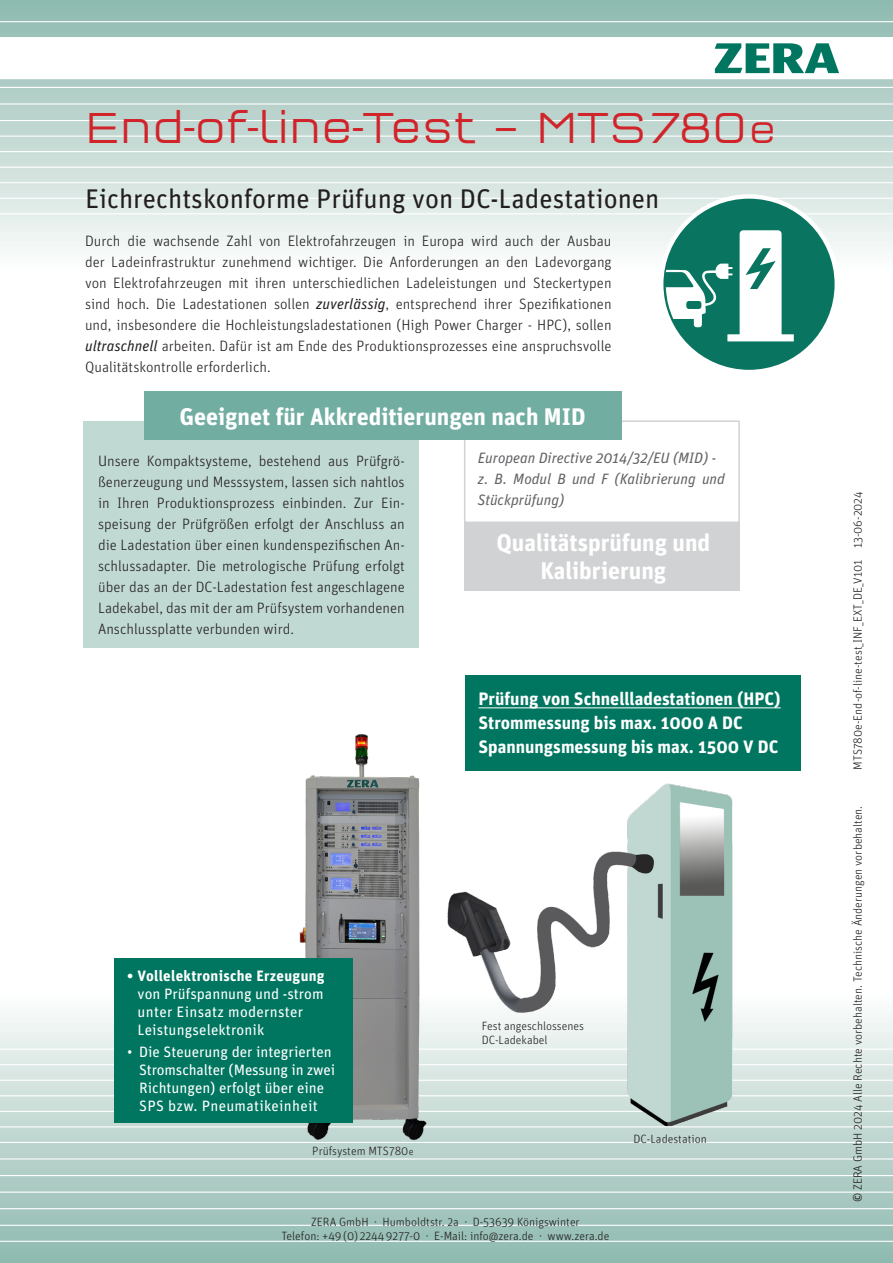
<style>
.page{position:relative;width:893px;height:1263px;background:#fff}
.page>*{position:absolute;margin:0;border:0;box-sizing:border-box;transform-origin:0 0}
.t1{font:300 45px "Q Type OT Square";color:#d1232a}
.t2{font:27px "Unit Pro";color:#231f20}
.t3{font:700 24px/28.8px "Unit Pro";color:#fff;text-align:center}
.t4{font:700 18px/24px "Unit Pro";color:#fff}
.t5{font:300 15px/21px "Unit Pro";color:#231f20;text-align:justify}
.t6{font:15px/18px "Unit Pro";color:#fff}
.t7{font:italic 15px/21px "Unit Pro";color:#636366}
.t8{font:700 15px "Unit Pro";letter-spacing:.02em;color:#fff}
.t9{font:300 12px/14.4px "Unit Pro";color:#231f20;text-align:center}
.s1{font-size:39px}
.s2{font-weight:400;font-style:italic}
.s3{font-size:10.5px}
.s4{font-weight:400}
</style>
<div class="page">
<svg style="left:0;top:0;width:893px;height:251px;background:#c5dad4"></svg>
<hr style="left:0;top:21px;width:893px;height:1px;background:#fff">
<hr style="left:0;top:87px;width:893px;height:1px;background:#fff">
<hr style="left:0;top:103px;width:893px;height:2px;background:#fff">
<hr style="left:0;top:120px;width:893px;height:1px;background:#fff">
<hr style="left:0;top:136px;width:893px;height:1px;background:#fff">
<hr style="left:0;top:151px;width:893px;height:1px;background:#fff">
<hr style="left:0;top:167px;width:893px;height:1px;background:#fff">
<hr style="left:0;top:182px;width:893px;height:1px;background:#fff">
<hr style="left:0;top:198px;width:893px;height:1px;background:#fff">
<hr style="left:0;top:213px;width:893px;height:1px;background:#fff">
<svg style="left:0;top:992px;width:893px;height:271px;background:#b4d0c9"></svg>
<hr style="left:0;top:1241px;width:893px;height:1px;background:#fff">
<hr style="left:0;top:1225px;width:893px;height:1px;background:#fff">
<hr style="left:0;top:1208px;width:893px;height:1px;background:#fff">
<hr style="left:0;top:1191px;width:893px;height:2px;background:#fff">
<hr style="left:0;top:1175px;width:893px;height:1px;background:#fff">
<hr style="left:0;top:1158px;width:893px;height:1px;background:#fff">
<hr style="left:0;top:1142px;width:893px;height:1px;background:#fff">
<hr style="left:0;top:1126px;width:893px;height:1px;background:#fff">
<hr style="left:0;top:1111px;width:893px;height:1px;background:#fff">
<hr style="left:0;top:1095px;width:893px;height:1px;background:#fff">
<hr style="left:0;top:1080px;width:893px;height:1px;background:#fff">
<hr style="left:0;top:1064px;width:893px;height:1px;background:#fff">
<hr style="left:0;top:1048px;width:893px;height:2px;background:#fff">
<div style="left:83px;top:421px;width:336px;height:227px;background:#c1d9d3"></div>
<div style="left:1px;top:38px;width:891px;height:40px;background:#fff"></div>
<svg style="left:715px;top:43px;width:124px;height:30px"></svg>
<div style="left:659px;top:194px;width:180px;height:180px;background:#fff;border-radius:50%"></div>
<div style="left:663px;top:199px;width:172px;height:171px;background:#097460;border-radius:50%"></div>
<svg style="left:666px;top:230px;width:128px;height:111px"></svg>
<img style="left:438px;top:770px;width:344px;height:404px">
<div style="left:464px;top:522px;width:276px;height:69px;background:#d1d2d4"></div>
<div style="left:464px;top:420px;width:276px;height:103px;border:2px solid #d1d2d4"></div>
<div style="left:144px;top:391px;width:477px;height:48px;background:#71ada1"></div>
<div style="left:465px;top:675px;width:336px;height:95px;background:#007660"></div>
<hr style="left:478px;top:708px;width:303px;height:1px;background:#fff">
<img style="left:299px;top:734px;width:129px;height:407px">
<div style="left:115px;top:958px;width:238px;height:165px;background:#007660"></div>
<h1 class="t1" style="left:85px;top:101px;width:693px">End-of-line-Test – MTS780<span class="s1">e</span></h1>
<h2 class="t2" style="left:85px;top:182px;width:576px">Eichrechtskonforme Prüfung von DC-Ladestationen</h2>
<p class="t5" style="left:85px;top:230px;width:528px">Durch die wachsende Zahl von Elektrofahrzeugen in Europa wird auch der Ausbau der Ladeinfrastruktur zunehmend wichtiger. Die Anforderungen an den Ladevorgang von Elektrofahrzeugen mit ihren unterschiedlichen Ladeleistungen und Steckertypen sind hoch. Die Ladestationen sollen <span class="s2">zuverlässig</span>, entsprechend ihrer Spezifikationen und, insbesondere die Hochleistungsladestationen (High Power Charger - HPC), sollen <span class="s2">ultraschnell</span> arbeiten. Dafür ist am Ende des Produktionsprozesses eine anspruchsvolle Qualitätskontrolle erforderlich.</p>
<h3 class="t3" style="left:179px;top:401px;width:408px">Geeignet für Akkreditierungen nach MID</h3>
<p class="t5" style="left:98px;top:450px;width:308px">Unsere Kompaktsysteme, bestehend aus Prüfgrö&shy;ßenerzeugung und Messsystem, lassen sich nahtlos in Ihren Produktionsprozess einbinden. Zur Ein&shy;speisung der Prüfgrößen erfolgt der Anschluss an die Ladestation über einen kundenspezifischen An&shy;schlussadapter. Die metrologische Prüfung erfolgt über das an der DC-Ladestation fest angeschlagene Ladekabel, das mit der am Prüfsystem vorhandenen Anschlussplatte verbunden wird.</p>
<p class="t7" style="left:478px;top:447px;width:249px">European Directive 2014/32/EU (MID) - z. B. Modul B und F (Kalibrierung und<br>Stückprüfung)</p>
<h3 class="t3" style="left:496px;top:527px;width:215px">Qualitätsprüfung und<br>Kalibrierung</h3>
<p class="t4" style="left:478px;top:686px;width:304px">Prüfung von Schnellladestationen (HPC)<br>Strommessung bis max. 1000 A DC<br>Spannungsmessung bis max. 1500 V DC</p>
<p class="t8" style="left:127px;top:966px;width:199px">• Vollelektronische Erzeugung</p>
<p class="t6" style="left:138px;top:984px;width:187px">von Prüfspannung und -strom unter Einsatz modernster<br>Leistungselektronik</p>
<p class="t6" style="left:139px;top:1042px;width:198px;text-indent:-12px">• Die Steuerung der integrierten<br>Stromschalter (Messung in zwei<br>Richtungen) erfolgt über eine<br>SPS bzw. Pneumatikeinheit</p>
<p class="t9" style="left:312px;top:1144px;width:103px">Prüfsystem MTS780<span class="s3">e</span></p>
<p class="t9" style="left:482px;top:1018px;width:104px;text-align:left">Fest angeschlossenes<br>DC-Ladekabel</p>
<p class="t9" style="left:634px;top:1131px;width:75px">DC-Ladestation</p>
<p class="t9" style="left:281px;top:1214px;width:329px">ZERA GmbH · Humboldtstr. 2a · D-53639 Königswinter<br>Telefon: +49 (0) 2244 9277-0 · E-Mail: info@zera.de · www.zera.de</p>
<p class="t9" style="left:850px;top:770px;width:280px;rotate:-90deg">MTS780e-End-of-line-test_INF_EXT_DE_V101 13-06-2024</p>
<p class="t9" style="left:850px;top:1202px;width:398px;rotate:-90deg"><span class="s4">©</span> ZERA GmbH 2024 Alle Rechte vorbehalten. Technische Änderungen vorbehalten.</p>
</div>
